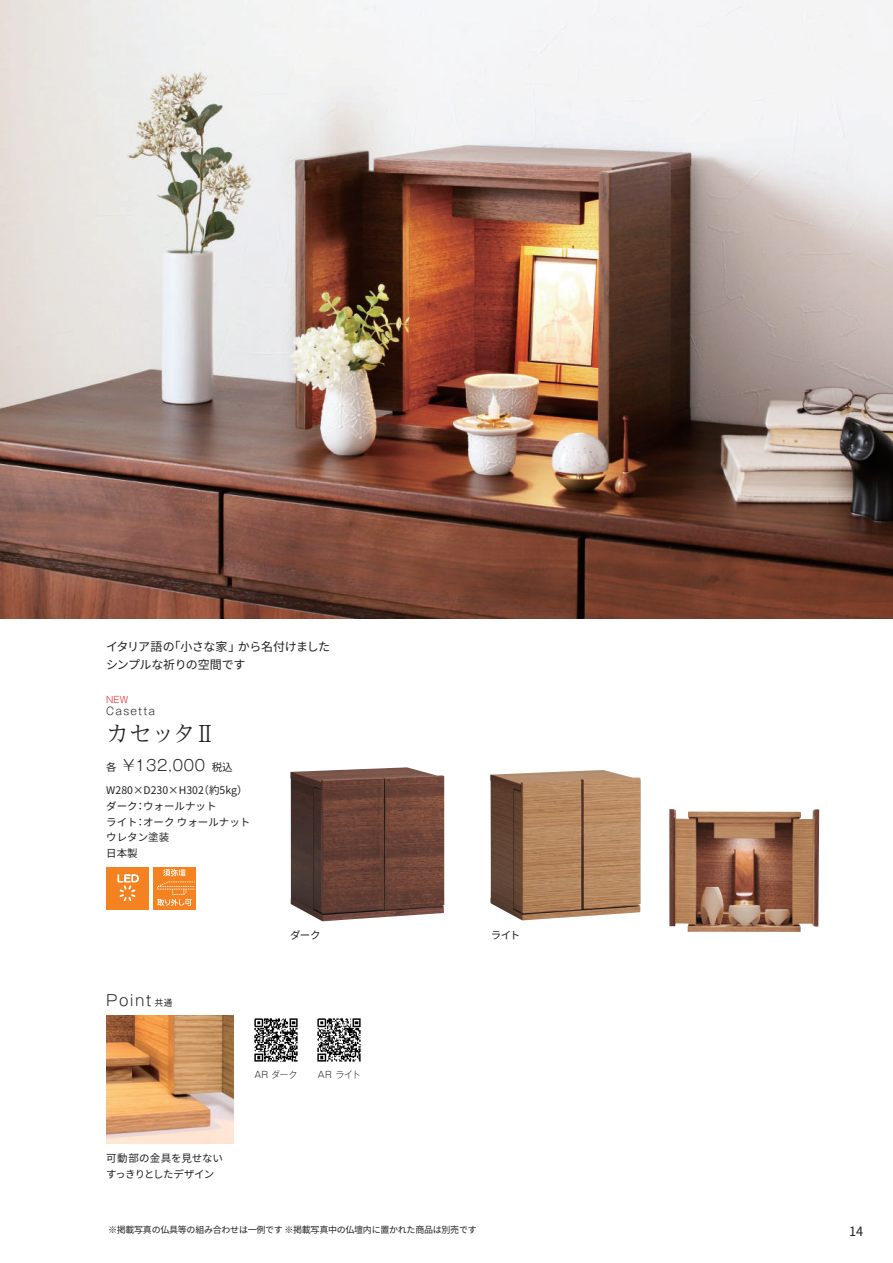
<style>
.page{position:relative;width:893px;height:1263px;background:#fff}
.page>*{position:absolute;margin:0;border:0;box-sizing:border-box;transform-origin:0 0}
.t1{font:300 22.5px "UD Reimin Pr 6 N";letter-spacing:-.035em;color:#231f20}
.t2{font:300 15px "Gothic MB101 Pr 6 N";letter-spacing:.07em;color:#231f20}
.t3{font:12.75px "Noto Sans JP";color:#231f20}
.t4{font:12px/18px "Noto Sans JP";letter-spacing:-.035em;color:#231f20}
.t5{font:10.5px/15.8px "Noto Sans JP";color:#231f20}
.t6{font:10.5px/16.5px "Noto Sans JP";letter-spacing:-.025em;color:#231f20}
.t7{font:300 10.5px "Gothic MB101 Pr 6 N";letter-spacing:.115em;color:#231f20}
.t8{font:9px "Noto Sans JP";letter-spacing:-.03em;color:#231f20}
.t9{font:300 9px "Gothic MB101 Pr 6 N";letter-spacing:-.01em;color:#231f20}
.t10{font:300 9px "Gothic MB101 Pr 6 N";color:#ee1d23}
.s1{font-family:"Noto Sans JP";font-weight:400;font-size:10.5px}
.s2{font-family:"Noto Sans JP";font-weight:400;font-size:9px}
</style>
<div class="page">
<img style="left:0;top:0;width:893px;height:619px">
<div style="left:106px;top:867px;width:43px;height:42px;background:#f58220"></div>
<svg style="left:118px;top:874px;width:21px;height:27px"></svg>
<div style="left:153px;top:867px;width:43px;height:42px;background:#f58220"></div>
<svg style="left:157px;top:869px;width:38px;height:37px"></svg>
<img style="left:290px;top:767px;width:154px;height:154px">
<img style="left:490px;top:770px;width:151px;height:150px">
<img style="left:669px;top:809px;width:150px;height:123px">
<img style="left:106px;top:1016px;width:128px;height:127px">
<img style="left:254px;top:1018px;width:44px;height:44px">
<img style="left:317px;top:1018px;width:44px;height:44px">
<p class="t4" style="left:106px;top:637px;width:225px">イタリア語の「小さな家」から名付けましたシンプルな祈りの空間です</p>
<p class="t7" style="left:106px;top:703px;width:50px">Casetta</p>
<h1 class="t1" style="left:106px;top:716px;width:112px">カセッタⅡ</h1>
<p class="t10" style="left:106px;top:692px;width:23px">NEW</p>
<h2 class="t2" style="left:106px;top:753px;width:128px"><span class="s1">各</span> ¥132,000 <span class="s1">税込</span></h2>
<p class="t5" style="left:106px;top:783px;width:146px">W280×D230×H302（約5kg）ダーク：ウォールナット<br>ライト：オーク ウォールナットウレタン塗装<br>日本製</p>
<h2 class="t2" style="left:106px;top:987px;width:67px">Point <span class="s2">共通</span></h2>
<p class="t5" style="left:290px;top:928px;width:32px">ダーク</p>
<p class="t5" style="left:491px;top:928px;width:31px">ライト</p>
<p class="t6" style="left:106px;top:1150px;width:118px">可動部の金具を見せないすっきりとしたデザイン</p>
<p class="t9" style="left:255px;top:1067px;width:44px">AR ダーク</p>
<p class="t9" style="left:318px;top:1067px;width:45px">AR ライト</p>
<p class="t8" style="left:108px;top:1224px;width:370px">※掲載写真の仏具等の組み合わせは一例です ※掲載写真中の仏壇内に置かれた商品は別売です</p>
<p class="t3" style="left:849px;top:1224px;width:16px">14</p>
</div>
